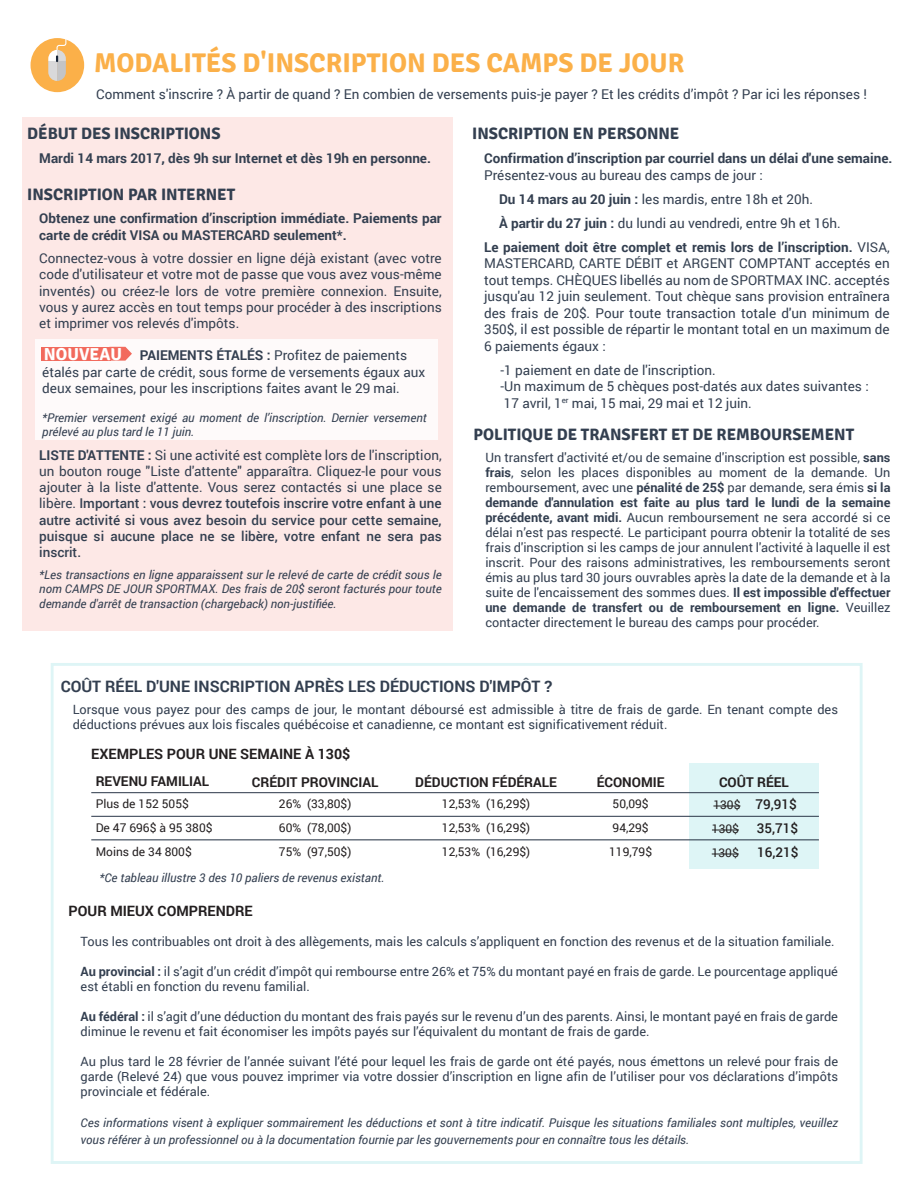
<style>
.page{position:relative;width:918px;height:1188px;background:#fff}
.page>*{position:absolute;margin:0;border:0;box-sizing:border-box;transform-origin:0 0}
.t1{font:700 27px "Signika";color:#fbb049}
.t2{font:700 17.25px "Signika";color:#fff}
.t3{font:700 16.5px "Signika";color:#333f50}
.t4{font:700 15.75px "Roboto";color:#333f50}
.t5{font:700 14.25px "Roboto";color:#231f20}
.t6{font:13.5px/16.5px "Roboto";color:#333f50;text-align:justify}
.t7{font:500 13.5px/16.2px "Roboto";color:#333f50;text-align:justify}
.t8{font:700 13.5px/16.2px "Roboto";color:#333f50}
.t9{font:700 13.5px "Roboto";color:#231f20}
.t10{font:500 13.5px "Roboto";color:#231f20}
.t11{font:12.75px/15px "Roboto";color:#333f50}
.t12{font:italic 12px/14.4px "Roboto";color:#333f50}
.t13{font:12px/24px "Roboto";color:#231f20}
.s1{font-weight:700}
.s2{font-weight:400}
.s3{font-weight:400;font-size:12px}
</style>
<div class="page">
<div style="left:689px;top:764px;width:130px;height:105px;background:#def5f6"></div>
<svg style="left:713px;top:806px;width:27px;height:1px"></svg>
<svg style="left:712px;top:830px;width:27px;height:1px"></svg>
<svg style="left:712px;top:854px;width:27px;height:1px"></svg>
<hr style="left:91px;top:816px;width:728px;height:1px;background:#333f50">
<hr style="left:91px;top:792px;width:728px;height:1px;background:#333f50">
<hr style="left:91px;top:840px;width:728px;height:1px;background:#333f50">
<div style="left:31px;top:38px;width:53px;height:54px;background:#fbb049;border-radius:50%"></div>
<svg style="left:48px;top:38px;width:18px;height:43px"></svg>
<div style="left:22px;top:118px;width:431px;height:513px;background:#fde8e6"></div>
<div style="left:35px;top:339px;width:402px;height:101px;background:#fff"></div>
<div style="left:42px;top:347px;width:69px;height:14px;background:#f26a5d"></div>
<svg style="left:111px;top:347px;width:21px;height:14px"></svg>
<h1 class="t1" style="left:94px;top:47px;width:592px">MODALITÉS D'INSCRIPTION DES CAMPS DE JOUR</h1>
<p class="t6" style="left:96px;top:86px;width:772px">Comment s'inscrire ? À partir de quand ? En combien de versements puis-je payer ? Et les crédits d’impôt ? Par ici les réponses !</p>
<p class="t3" style="left:472px;top:124px;width:209px">INSCRIPTION EN PERSONNE</p>
<p class="t8" style="left:484px;top:150px;width:410px">Confirmation d’inscription par courriel dans un délai d'une semaine.</p>
<p class="t6" style="left:484px;top:166px;width:280px">Présentez-vous au bureau des camps de jour :</p>
<p class="t6" style="left:499px;top:190px;width:315px"><span class="s1">Du 14 mars au 20 juin :</span> les mardis, entre 18h et 20h.</p>
<p class="t6" style="left:499px;top:214px;width:343px"><span class="s1">À partir du 27 juin :</span> du lundi au vendredi, entre 9h et 16h.</p>
<p class="t8" style="left:484px;top:238px;width:407px">Le paiement doit être complet et remis lors de l’inscription. <span class="s2">VISA,</span></p>
<p class="t6" style="left:484px;top:255px;width:407px">MASTERCARD, CARTE DÉBIT et ARGENT COMPTANT acceptés en tout temps. CHÈQUES libellés au nom de SPORTMAX INC. acceptés jusqu'au 12 juin seulement. Tout chèque sans provision entraînera des frais de 20$. Pour toute transaction totale d'un minimum de 350$, il est possible de répartir le montant total en un maximum de 6 paiements égaux :</p>
<p class="t6" style="left:501px;top:361px;width:370px;text-align:left">-1 paiement en date de l'inscription.<br>-Un maximum de 5 chèques post-datés aux dates suivantes :<br>17 avril, 1<sup>er</sup> mai, 15 mai, 29 mai et 12 juin.</p>
<p class="t3" style="left:473px;top:424px;width:382px">POLITIQUE DE TRANSFERT ET DE REMBOURSEMENT</p>
<p class="t11" style="left:485px;top:450px;width:407px;text-align:justify">Un transfert d'activité et/ou de semaine d'inscription est possible, <span class="s1">sans frais</span>, selon les places disponibles au moment de la demande. Un remboursement, avec une <span class="s1">pénalité de 25$</span> par demande, sera émis <span class="s1">si la demande d'annulation est faite au plus tard le lundi de la semaine précédente, avant midi.</span> Aucun remboursement ne sera accordé si ce délai n’est pas respecté. Le participant pourra obtenir la totalité de ses frais d'inscription si les camps de jour annulent l'activité à laquelle il est inscrit. Pour des raisons administratives, les remboursements seront émis au plus tard 30 jours ouvrables après la date de la demande et à la suite de l'encaissement des sommes dues. <span class="s1">Il est impossible d'effectuer une demande de transfert ou de remboursement en ligne.</span> Veuillez contacter directement le bureau des camps pour procéder.</p>
<p class="t3" style="left:27px;top:124px;width:195px">DÉBUT DES INSCRIPTIONS</p>
<p class="t8" style="left:39px;top:150px;width:393px">Mardi 14 mars 2017, dès 9h sur Internet et dès 19h en personne.</p>
<p class="t3" style="left:27px;top:184px;width:209px">INSCRIPTION PAR INTERNET</p>
<p class="t8" style="left:39px;top:210px;width:404px">Obtenez une confirmation d’inscription immédiate. Paiements par carte de crédit VISA ou MASTERCARD seulement*.</p>
<p class="t6" style="left:39px;top:250px;width:404px">Connectez-vous à votre dossier en ligne déjà existant (avec votre code d'utilisateur et votre mot de passe que vous avez vous-même inventés) ou créez-le lors de votre première connexion. Ensuite, vous y aurez accès en tout temps pour procéder à des inscriptions et imprimer vos relevés d'impôts.</p>
<p class="t6" style="left:42px;top:347px;width:385px;text-align:left;text-indent:97px"><span class="s1">PAIEMENTS ÉTALÉS :</span> Profitez de paiements étalés par carte de crédit, sous forme de versements égaux aux deux semaines, pour les inscriptions faites avant le 29 mai.</p>
<p class="t12" style="left:42px;top:410px;width:386px">*Premier versement exigé au moment de l’inscription. Dernier versement prélevé au plus tard le 11 juin.</p>
<p class="t7" style="left:39px;top:446px;width:404px"><span class="s1">LISTE D'ATTENTE :</span> <span class="s2">Si une activité est complète lors de l'inscription, un bouton rouge "Liste d'attente" apparaîtra. Cliquez-le pour vous ajouter à la liste d'attente. Vous serez contactés si une place se libère.</span> Important : vous devrez toutefois inscrire votre enfant à une autre activité si vous avez besoin du service pour cette semaine, puisque si aucune place ne se libère, votre enfant ne sera pas inscrit.</p>
<p class="t12" style="left:39px;top:567px;width:404px;text-align:justify">*Les transactions en ligne apparaissent sur le relevé de carte de crédit sous le nom CAMPS DE JOUR SPORTMAX. Des frais de 20$ seront facturés pour toute demande d'arrêt de transaction (chargeback) non-justifiée.</p>
<h2 class="t2" style="left:44px;top:343px;width:80px">NOUVEAU</h2>
<p class="t4" style="left:61px;top:675px;width:493px">COÛT RÉEL D'UNE INSCRIPTION APRÈS LES DÉDUCTIONS D'IMPÔT ?</p>
<p class="t11" style="left:73px;top:702px;width:767px">Lorsque vous payez pour des camps de jour, le montant déboursé est admissible à titre de frais de garde. En tenant compte des déductions prévues aux lois fiscales québécoise et canadienne, ce montant est significativement réduit.</p>
<p class="t5" style="left:91px;top:744px;width:261px">EXEMPLES POUR UNE SEMAINE À 130$</p>
<p class="t9" style="left:96px;top:772px;width:115px">REVENU FAMILIAL</p>
<p class="t9" style="left:252px;top:772px;width:128px">CRÉDIT PROVINCIAL</p>
<p class="t9" style="left:415px;top:772px;width:143px">DÉDUCTION FÉDÉRALE</p>
<p class="t9" style="left:597px;top:772px;width:69px">ÉCONOMIE</p>
<p class="t9" style="left:719px;top:772px;width:71px">COÛT RÉEL</p>
<p class="t13" style="left:96px;top:791px;width:118px">Plus de 152 505$<br>De 47 696$ à 95 380$<br>Moins de 34 800$</p>
<p class="t13" style="left:279px;top:791px;width:74px;text-align:justify">26% (33,80$)<br>60% (78,00$)<br>75% (97,50$)</p>
<p class="t13" style="left:442px;top:791px;width:90px;text-align:justify">12,53% (16,29$)<br>12,53% (16,29$)<br>12,53% (16,29$)</p>
<p class="t13" style="left:609px;top:791px;width:44px">50,09$<br>94,29$<br>119,79$</p>
<p class="t10" style="left:713px;top:795px;width:85px"><span class="s3">130$</span> 79,91$</p>
<p class="t13" style="left:712px;top:816px;width:29px">130$</p>
<p class="t10" style="left:757px;top:819px;width:43px">35,71$</p>
<p class="t13" style="left:712px;top:840px;width:29px">130$</p>
<p class="t10" style="left:757px;top:843px;width:43px">16,21$</p>
<p class="t12" style="left:100px;top:871px;width:287px">*Ce tableau illustre 3 des 10 paliers de revenus existant.</p>
<p class="t5" style="left:69px;top:901px;width:186px">POUR MIEUX COMPRENDRE</p>
<p class="t11" style="left:81px;top:933px;width:756px">Tous les contribuables ont droit à des allègements, mais les calculs s’appliquent en fonction des revenus et de la situation familiale.</p>
<p class="t11" style="left:81px;top:963px;width:759px"><span class="s1">Au provincial :</span> il s’agit d’un crédit d’impôt qui rembourse entre 26% et 75% du montant payé en frais de garde. Le pourcentage appliqué est établi en fonction du revenu familial.</p>
<p class="t11" style="left:81px;top:1008px;width:759px"><span class="s1">Au fédéral :</span> il s’agit d’une déduction du montant des frais payés sur le revenu d’un des parents. Ainsi, le montant payé en frais de garde diminue le revenu et fait économiser les impôts payés sur l’équivalent du montant de frais de garde.</p>
<p class="t11" style="left:81px;top:1053px;width:759px;text-align:justify">Au plus tard le 28 février de l’année suivant l’été pour lequel les frais de garde ont été payés, nous émettons un relevé pour frais de garde (Relevé 24) que vous pouvez imprimer via votre dossier d’inscription en ligne afin de l’utiliser pour vos déclarations d’impôts provinciale et fédérale.</p>
<p class="t12" style="left:81px;top:1114px;width:759px;line-height:16.5px">Ces informations visent à expliquer sommairement les déductions et sont à titre indicatif. Puisque les situations familiales sont multiples, veuillez vous référer à un professionnel ou à la documentation fournie par les gouvernements pour en connaître tous les détails.</p>
</div>
